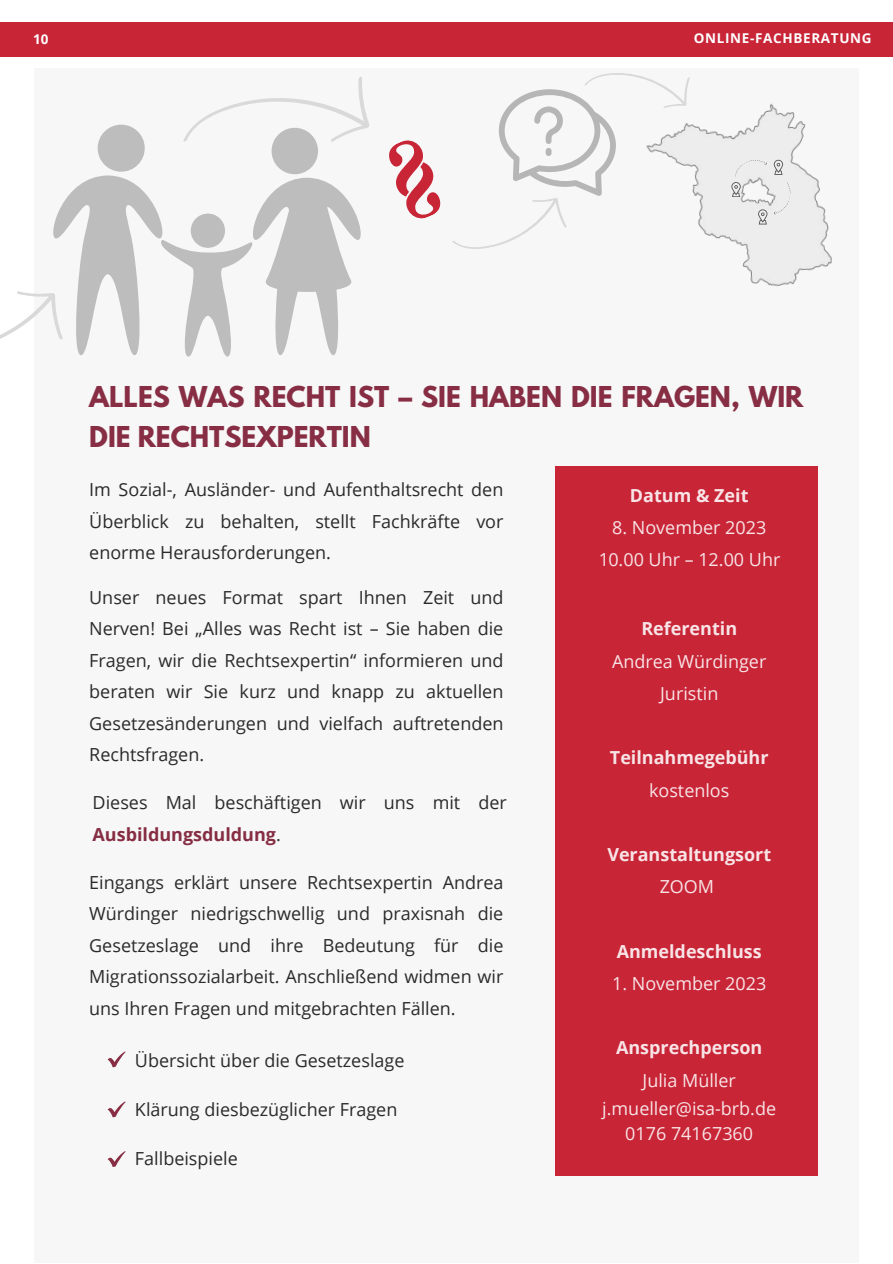
<style>
.page{position:relative;width:893px;height:1264px;background:#fff}
.page>*{position:absolute;margin:0;border:0;box-sizing:border-box;transform-origin:0 0}
.t1{font:700 25.5px/40.5px "League Spartan";color:#872d44}
.t2{font:18px/31.5px "Open Sans";color:#2a2a2a;text-align:justify}
.t3{font:18px/32.2px "Open Sans";color:#fff;text-align:center}
.t4{font:700 18px "Open Sans";color:#fff}
.t5{font:700 13.5px "Open Sans";letter-spacing:.05em;color:#fff}
.s1{font-weight:700;color:#862d43}
</style>
<div class="page">
<div style="left:34px;top:68px;width:824px;height:1194px;background:#f6f6f6"></div>
<div style="left:555px;top:465px;width:263px;height:710px;background:#c82537"></div>
<img style="left:690px;top:103px;width:142px;height:184px">
<svg style="left:731px;top:153px;width:36px;height:44px"></svg>
<svg style="left:773px;top:180px;width:19px;height:36px"></svg>
<svg style="left:773px;top:160px;width:10px;height:14px"></svg>
<svg style="left:758px;top:209px;width:9px;height:15px"></svg>
<svg style="left:108px;top:1051px;width:17px;height:16px"></svg>
<svg style="left:108px;top:1101px;width:17px;height:16px"></svg>
<svg style="left:108px;top:1151px;width:17px;height:15px"></svg>
<svg style="left:0;top:73px;width:690px;height:283px"></svg>
<div style="left:0;top:22px;width:892px;height:34px;background:#c82537"></div>
<p class="t5" style="left:33px;top:29px;width:17px">10</p>
<p class="t5" style="left:693px;top:29px;width:179px">ONLINE-FACHBERATUNG</p>
<p class="t1" style="left:89px;top:379px;width:715px">ALLES WAS RECHT IST – SIE HABEN DIE FRAGEN, WIR<br>DIE RECHTSEXPERTIN</p>
<p class="t2" style="left:89px;top:473px;width:416px">Im Sozial-, Ausländer- und Aufenthaltsrecht den Überblick zu behalten, stellt Fachkräfte vor enorme Herausforderungen.</p>
<p class="t2" style="left:89px;top:581px;width:416px">Unser neues Format spart Ihnen Zeit und Nerven! Bei „Alles was Recht ist – Sie haben die Fragen, wir die Rechtsexpertin“ informieren und beraten wir Sie kurz und knapp zu aktuellen Gesetzesänderungen und vielfach auftretenden Rechtsfragen.</p>
<p class="t2" style="left:93px;top:786px;width:416px">Dieses Mal beschäftigen wir uns mit der<br><span class="s1">Ausbildungsduldung</span>.</p>
<p class="t2" style="left:89px;top:865px;width:416px">Eingangs erklärt unsere Rechtsexpertin Andrea Würdinger niedrigschwellig und praxisnah die Gesetzeslage und ihre Bedeutung für die Migrationssozialarbeit. Anschließend widmen wir uns Ihren Fragen und mitgebrachten Fällen.</p>
<p class="t2" style="left:135px;top:1043px;width:271px">Übersicht über die Gesetzeslage</p>
<p class="t2" style="left:135px;top:1092px;width:264px">Klärung diesbezüglicher Fragen</p>
<p class="t2" style="left:135px;top:1141px;width:104px">Fallbeispiele</p>
<p class="t4" style="left:630px;top:482px;width:120px">Datum &amp; Zeit</p>
<p class="t3" style="left:598px;top:511px;width:184px">8. November 2023<br>10.00 Uhr – 12.00 Uhr</p>
<p class="t4" style="left:641px;top:616px;width:97px">Referentin</p>
<p class="t3" style="left:612px;top:644px;width:156px">Andrea Würdinger<br>Juristin</p>
<p class="t4" style="left:610px;top:745px;width:160px">Teilnahmegebühr</p>
<p class="t3" style="left:649px;top:773px;width:82px">kostenlos</p>
<p class="t4" style="left:607px;top:841px;width:165px">Veranstaltungsort</p>
<p class="t3" style="left:659px;top:870px;width:56px">ZOOM</p>
<p class="t4" style="left:616px;top:938px;width:147px">Anmeldeschluss</p>
<p class="t3" style="left:612px;top:966px;width:156px">1. November 2023</p>
<p class="t4" style="left:616px;top:1035px;width:148px">Ansprechperson</p>
<p class="t3" style="left:602px;top:1065px;width:175px;line-height:28.5px">Julia Müller j.mueller@isa-brb.de</p>
<p class="t3" style="left:625px;top:1116px;width:129px">0176 74167360</p>
</div>
